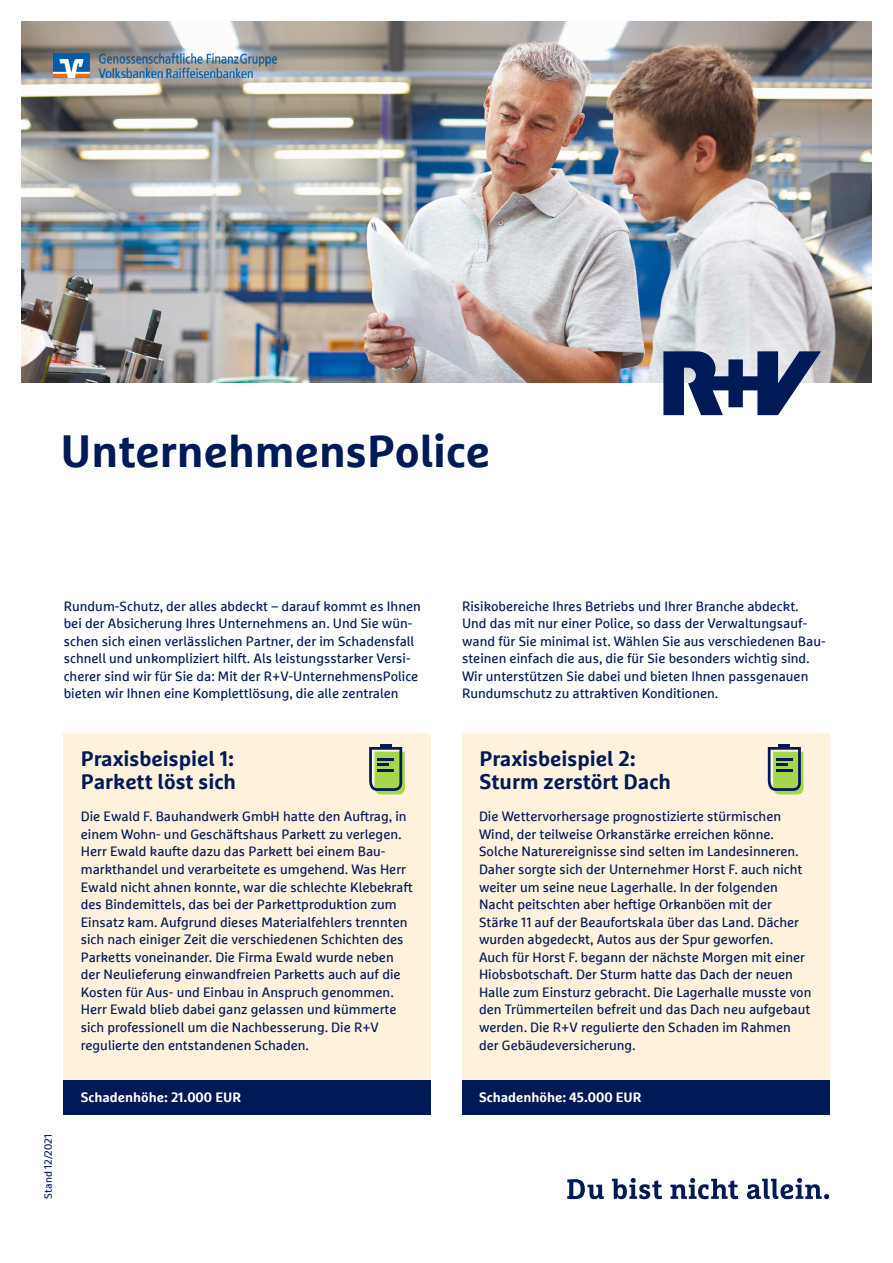
<style>
.page{position:relative;width:893px;height:1263px;background:#fff}
.page>*{position:absolute;margin:0;border:0;box-sizing:border-box;transform-origin:0 0}
.t1{font:700 45px "Marselisfor Ru V";color:#001957}
.t2{font:700 21px/23.1px "Marselisfor Ru V";color:#001957}
.t3{font:13.5px/17.5px "Marselisfor Ru V";color:#001957}
.t4{font:700 13.5px "Marselisfor Ru V";color:#fff}
.t5{font:10.5px "Marselisfor Ru V";color:#001957}
</style>
<div class="page">
<div style="left:462px;top:733px;width:367px;height:369px;background:#fff2dc"></div>
<div style="left:64px;top:733px;width:367px;height:347px;background:#fff2dc"></div>
<svg style="left:369px;top:744px;width:36px;height:50px;background:#85a466"></svg>
<hr style="left:377px;top:769px;width:17px;height:3px;background:#001957">
<svg style="left:768px;top:744px;width:35px;height:50px;background:#83a265"></svg>
<hr style="left:776px;top:769px;width:16px;height:3px;background:#001957">
<img style="left:21px;top:21px;width:851px;height:362px">
<div style="left:462px;top:1081px;width:367px;height:34px;background:#001957"></div>
<div style="left:64px;top:1081px;width:367px;height:34px;background:#001957"></div>
<svg style="left:567px;top:1179px;width:37px;height:20px"></svg>
<svg style="left:612px;top:1178px;width:50px;height:21px"></svg>
<svg style="left:670px;top:1178px;width:68px;height:21px"></svg>
<svg style="left:747px;top:1178px;width:82px;height:21px"></svg>
<div style="left:604px;top:293px;width:268px;height:180px;background:#fff;opacity:.8"></div>
<svg style="left:663px;top:351px;width:158px;height:64px"></svg>
<img style="left:53px;top:53px;width:223px;height:25px">
<h1 class="t1" style="left:61px;top:423px;width:431px">UnternehmensPolice</h1>
<p class="t3" style="left:64px;top:597px;width:359px">Rundum-Schutz, der alles abdeckt – darauf kommt es Ihnen bei der Absicherung Ihres Unternehmens an. Und Sie wün&shy;schen sich einen verlässlichen Partner, der im Schadensfall schnell und unkompliziert hilft. Als leistungsstarker Versi&shy;cherer sind wir für Sie da: Mit der R+V-UnternehmensPolice bieten wir Ihnen eine Komplettlösung, die alle zentralen</p>
<p class="t3" style="left:462px;top:597px;width:365px">Risikobereiche Ihres Betriebs und Ihrer Branche abdeckt.<br>Und das mit nur einer Police, so dass der Verwaltungsauf&shy;wand für Sie minimal ist. Wählen Sie aus verschiedenen Bau&shy;steinen einfach die aus, die für Sie besonders wichtig sind.<br>Wir unterstützen Sie dabei und bieten Ihnen passgenauen Rundumschutz zu attraktiven Konditionen.</p>
<p class="t5" style="left:42px;top:1199px;width:66px;rotate:-90deg">Stand 12/2021</p>
<h2 class="t2" style="left:81px;top:746px;width:157px">Praxisbeispiel 1:<br>Parkett löst sich</h2>
<h2 class="t2" style="left:479px;top:746px;width:193px">Praxisbeispiel 2:<br>Sturm zerstört Dach</h2>
<p class="t3" style="left:81px;top:807px;width:333px">Die Ewald F. Bauhandwerk GmbH hatte den Auftrag, in einem Wohn- und Geschäftshaus Parkett zu verlegen.<br>Herr Ewald kaufte dazu das Parkett bei einem Bau&shy;markthandel und verarbeitete es umgehend. Was Herr Ewald nicht ahnen konnte, war die schlechte Klebekraft des Bindemittels, das bei der Parkettproduktion zum Einsatz kam. Aufgrund dieses Materialfehlers trennten sich nach einiger Zeit die verschiedenen Schichten des Parketts voneinander. Die Firma Ewald wurde neben der Neulieferung einwandfreien Parketts auch auf die Kosten für Aus- und Einbau in Anspruch genommen.<br>Herr Ewald blieb dabei ganz gelassen und kümmerte sich professionell um die Nachbesserung. Die R+V regulierte den entstandenen Schaden.</p>
<p class="t3" style="left:479px;top:807px;width:334px">Die Wettervorhersage prognostizierte stürmischen Wind, der teilweise Orkanstärke erreichen könne.<br>Solche Naturereignisse sind selten im Landesinneren.<br>Daher sorgte sich der Unternehmer Horst F. auch nicht weiter um seine neue Lagerhalle. In der folgenden Nacht peitschten aber heftige Orkanböen mit der Stärke 11 auf der Beaufortskala über das Land. Dächer wurden abgedeckt, Autos aus der Spur geworfen.<br>Auch für Horst F. begann der nächste Morgen mit einer Hiobsbotschaft. Der Sturm hatte das Dach der neuen Halle zum Einsturz gebracht. Die Lagerhalle musste von den Trümmerteilen befreit und das Dach neu aufgebaut werden. Die R+V regulierte den Schaden im Rahmen der Gebäudeversicherung.</p>
<p class="t4" style="left:81px;top:1089px;width:162px">Schadenhöhe: 21.000 EUR</p>
<p class="t4" style="left:479px;top:1089px;width:164px">Schadenhöhe: 45.000 EUR</p>
</div>
